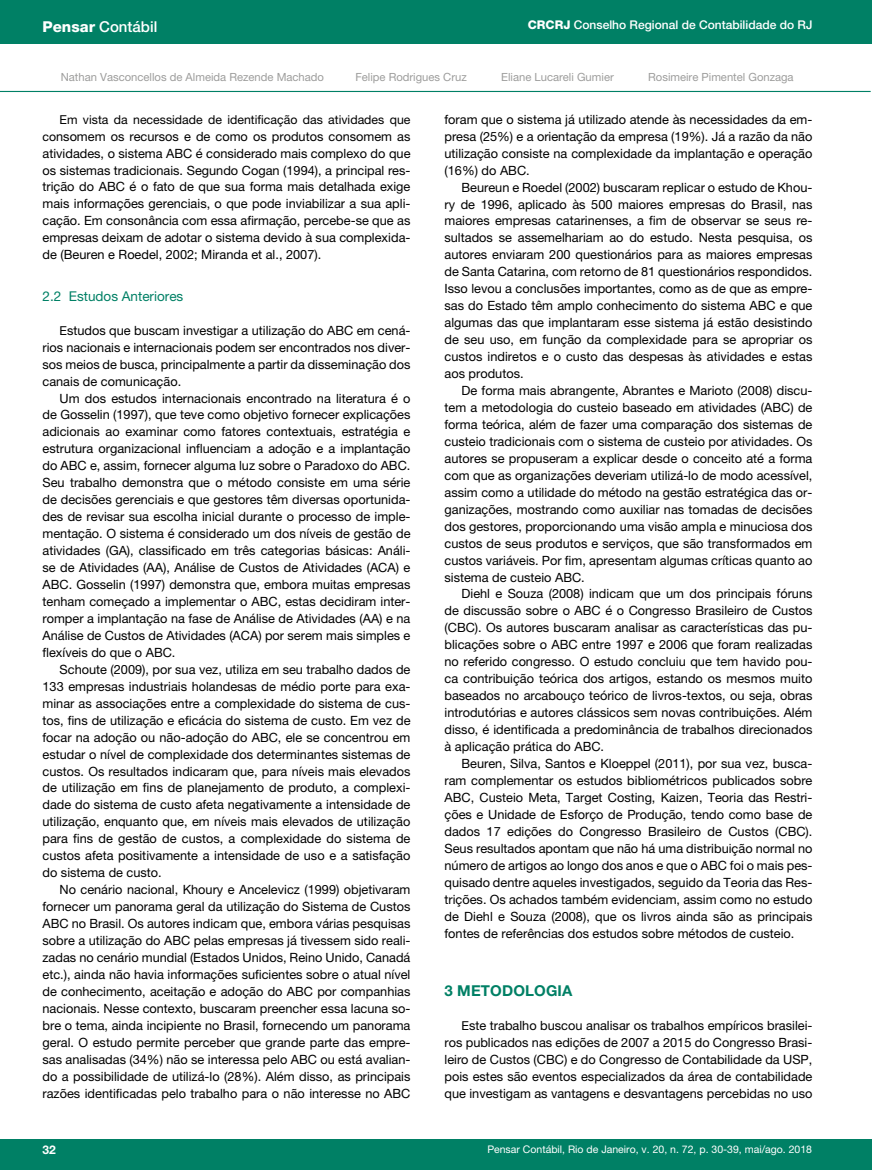
<style>
.page{position:relative;width:872px;height:1170px;background:#fff}
.page>*{position:absolute;margin:0;border:0;box-sizing:border-box;transform-origin:0 0}
.t1{font:500 15px "Helvetica Neue LT Pro";color:#fff}
.t2{font:700 15px "Helvetica Neue LT Pro";letter-spacing:.01em;color:#008065}
.t3{font:13.5px "Helvetica Neue LT Pro";color:#008065}
.t4{font:12.75px/17px "Helvetica Neue LT Pro";color:#000;text-align:justify}
.t5{font:12.3px "Helvetica Neue LT Pro";color:#000}
.t6{font:500 12px "Helvetica Neue LT Pro";color:#fff}
.t7{font:700 12px "Helvetica Neue LT Pro";color:#fff}
.t8{font:11.25px "Helvetica Neue LT Pro";color:#9d9d9c}
.t9{font:10.5px "Helvetica Neue LT Pro";color:#fff}
.s1{font-weight:800}
.s2{font-size:12.3px}
</style>
<div class="page">
<div style="left:0;top:1139px;width:872px;height:30px;background:#008065"></div>
<div style="left:0;top:0;width:872px;height:44px;background:#008065"></div>
<hr style="left:427px;top:115px;width:1px;height:986px;background:#9d9d9c">
<hr style="left:0;top:91px;width:870px;height:1px;background:#008065">
<p class="t1" style="left:43px;top:17px;width:116px"><span class="s1">Pensar</span> Contábil</p>
<p class="t6" style="left:528px;top:18px;width:286px"><span class="s1">CRCRJ</span> Conselho Regional de Contabilidade do RJ</p>
<p class="t8" style="left:61px;top:71px;width:265px">Nathan Vasconcellos de Almeida Rezende Machado</p>
<p class="t8" style="left:355px;top:71px;width:113px">Felipe Rodrigues Cruz</p>
<p class="t8" style="left:501px;top:71px;width:114px">Eliane Lucareli Gumier</p>
<p class="t8" style="left:648px;top:71px;width:147px">Rosimeire Pimentel Gonzaga</p>
<p class="t5" style="left:60px;top:112px;width:352px">Em vista da necessidade de identificação das atividades que</p>
<p class="t4" style="left:43px;top:127px;width:369px"><span class="s2">co</span>nsomem os recursos e de como os produtos consomem as atividades, o sistema ABC é considerado mais complexo do que os sistemas tradicionais. Segundo Cogan (1994), a principal res&shy;trição do ABC é o fato de que sua forma mais detalhada exige mais informações gerenciais, o que pode inviabilizar a sua apli&shy;cação. Em consonância com essa afirmação, percebe-se que as empresas deixam de adotar o sistema devido à sua complexida&shy;de (Beuren e Roedel, 2002; Miranda et al., 2007).</p>
<p class="t3" style="left:43px;top:288px;width:142px">2.2 Estudos Anteriores</p>
<p class="t4" style="left:43px;top:321px;width:369px;text-indent:17px"><span class="s2">E</span>studos que buscam investigar a utilização do ABC em cená&shy;rios nacionais e internacionais podem ser encontrados nos diver&shy;sos meios de busca, principalmente a partir da disseminação dos canais de comunicação.</p>
<p class="t4" style="left:43px;top:389px;width:369px;text-indent:17px">Um dos estudos internacionais encontrado na literatura é o de Gosselin (1997), que teve como objetivo fornecer explicações adicionais ao examinar como fatores contextuais, estratégia e estrutura organizacional influenciam a adoção e a implantação do ABC e, assim, fornecer alguma luz sobre o Paradoxo do ABC.<br>Seu trabalho demonstra que o método consiste em uma série de decisões gerenciais e que gestores têm diversas oportunida&shy;des de revisar sua escolha inicial durante o processo de imple&shy;mentação. O sistema é considerado um dos níveis de gestão de atividades (GA), classificado em três categorias básicas: Análi&shy;se de Atividades (AA), Análise de Custos de Atividades (ACA) e ABC. Gosselin (1997) demonstra que, embora muitas empresas tenham começado a implementar o ABC, estas decidiram inter&shy;romper a implantação na fase de Análise de Atividades (AA) e na Análise de Custos de Atividades (ACA) por serem mais simples e flexíveis do que o ABC.</p>
<p class="t4" style="left:43px;top:660px;width:369px;text-indent:17px">Schoute (2009), por sua vez, utiliza em seu trabalho dados de 133 empresas industriais holandesas de médio porte para exa&shy;minar as associações entre a complexidade do sistema de cus&shy;tos, fins de utilização e eficácia do sistema de custo. Em vez de focar na adoção ou não-adoção do ABC, ele se concentrou em estudar o nível de complexidade dos determinantes sistemas de custos. Os resultados indicaram que, para níveis mais elevados de utilização em fins de planejamento de produto, a complexi&shy;dade do sistema de custo afeta negativamente a intensidade de utilização, enquanto que, em níveis mais elevados de utilização para fins de gestão de custos, a complexidade do sistema de custos afeta positivamente a intensidade de uso e a satisfação do sistema de custo.</p>
<p class="t4" style="left:43px;top:880px;width:369px;text-indent:17px">No cenário nacional, Khoury e Ancelevicz (1999) objetivaram fornecer um panorama geral da utilização do Sistema de Custos ABC no Brasil. Os autores indicam que, embora várias pesquisas sobre a utilização do ABC pelas empresas já tivessem sido reali&shy;zadas no cenário mundial (Estados Unidos, Reino Unido, Canadá etc.), ainda não havia informações suficientes sobre o atual nível de conhecimento, aceitação e adoção do ABC por companhias nacionais. Nesse contexto, buscaram preencher essa lacuna so&shy;bre o tema, ainda incipiente no Brasil, fornecendo um panorama geral. O estudo permite perceber que grande parte das empre&shy;sas analisadas (34%) não se interessa pelo ABC ou está avalian&shy;do a possibilidade de utilizá-lo (28%). Além disso, as principais razões identificadas pelo trabalho para o não interesse no ABC</p>
<p class="t4" style="left:444px;top:110px;width:369px">foram que o sistema já utilizado atende às necessidades da em&shy;presa (25%) e a orientação da empresa (19%). Já a razão da não utilização consiste na complexidade da implantação e operação (16%) do ABC.</p>
<p class="t4" style="left:444px;top:178px;width:369px;text-indent:17px">Beureun e Roedel (2002) buscaram replicar o estudo de Khou&shy;ry de 1996, aplicado às 500 maiores empresas do Brasil, nas maiores empresas catarinenses, a fim de observar se seus re&shy;sultados se assemelhariam ao do estudo. Nesta pesquisa, os autores enviaram 200 questionários para as maiores empresas de Santa Catarina, com retorno de 81 questionários respondidos.<br>Isso levou a conclusões importantes, como as de que as empre&shy;sas do Estado têm amplo conhecimento do sistema ABC e que algumas das que implantaram esse sistema já estão desistindo de seu uso, em função da complexidade para se apropriar os custos indiretos e o custo das despesas às atividades e estas aos produtos.</p>
<p class="t4" style="left:444px;top:382px;width:369px;text-indent:17px">De forma mais abrangente, Abrantes e Marioto (2008) discu&shy;tem a metodologia do custeio baseado em atividades (ABC) de forma teórica, além de fazer uma comparação dos sistemas de custeio tradicionais com o sistema de custeio por atividades. Os autores se propuseram a explicar desde o conceito até a forma com que as organizações deveriam utilizá-lo de modo acessível, assim como a utilidade do método na gestão estratégica das or&shy;ganizações, mostrando como auxiliar nas tomadas de decisões dos gestores, proporcionando uma visão ampla e minuciosa dos custos de seus produtos e serviços, que são transformados em custos variáveis. Por fim, apresentam algumas críticas quanto ao sistema de custeio ABC.</p>
<p class="t4" style="left:444px;top:585px;width:369px;text-indent:17px">Diehl e Souza (2008) indicam que um dos principais fóruns de discussão sobre o ABC é o Congresso Brasileiro de Custos (CBC). Os autores buscaram analisar as características das pu&shy;blicações sobre o ABC entre 1997 e 2006 que foram realizadas no referido congresso. O estudo concluiu que tem havido pou&shy;ca contribuição teórica dos artigos, estando os mesmos muito baseados no arcabouço teórico de livros-textos, ou seja, obras introdutórias e autores clássicos sem novas contribuições. Além disso, é identificada a predominância de trabalhos direcionados à aplicação prática do ABC.</p>
<p class="t4" style="left:444px;top:754px;width:369px;text-indent:17px">Beuren, Silva, Santos e Kloeppel (2011), por sua vez, busca&shy;ram complementar os estudos bibliométricos publicados sobre ABC, Custeio Meta, Target Costing, Kaizen, Teoria das Restri&shy;ções e Unidade de Esforço de Produção, tendo como base de dados 17 edições do Congresso Brasileiro de Custos (CBC).<br>Seus resultados apontam que não há uma distribuição normal no número de artigos ao longo dos anos e que o ABC foi o mais pes&shy;quisado dentre aqueles investigados, seguido da Teoria das Res&shy;trições. Os achados também evidenciam, assim como no estudo de Diehl e Souza (2008), que os livros ainda são as principais fontes de referências dos estudos sobre métodos de custeio.</p>
<p class="t2" style="left:444px;top:981px;width:129px">3 METODOLOGIA</p>
<p class="t4" style="left:444px;top:1017px;width:369px;text-indent:17px"><span class="s2">E</span>ste trabalho buscou analisar os trabalhos empíricos brasilei&shy;ros publicados nas edições de 2007 a 2015 do Congresso Brasi&shy;leiro de Custos (CBC) e do Congresso de Contabilidade da USP, pois estes são eventos especializados da área de contabilidade que investigam as vantagens e desvantagens percebidas no uso</p>
<p class="t7" style="left:43px;top:1142px;width:15px">32</p>
<p class="t9" style="left:487px;top:1142px;width:326px">Pensar Contábil, Rio de Janeiro, v. 20, n. 72, p. 30-39, mai/ago. 2018</p>
</div>
